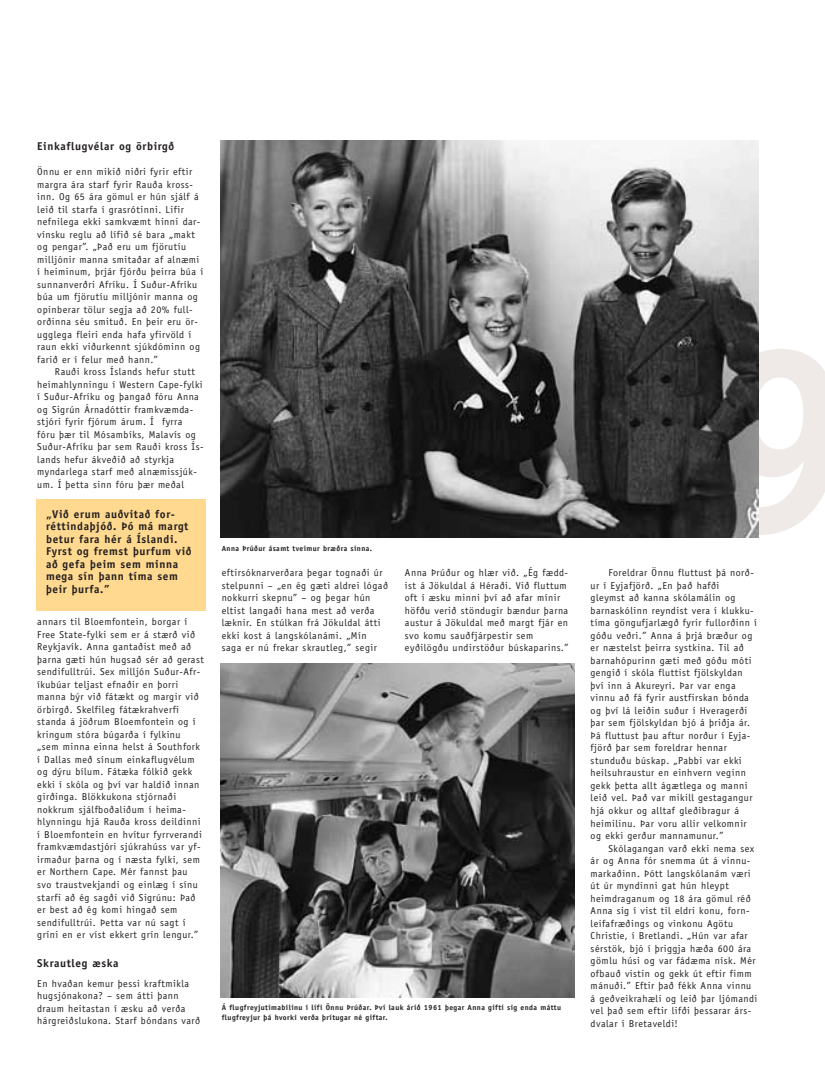
<style>
.page{position:relative;width:825px;height:1077px;background:#fff}
.page>*{position:absolute;margin:0;border:0;box-sizing:border-box;transform-origin:0 0}
.t1{font:700 265px "Officina Sans";color:#efeae7}
.t2{font:700 11.25px/12.5px "Officina Sans";letter-spacing:.055em;color:#231f20}
.t3{font:10px/12.5px "Officina Sans";letter-spacing:.05em;color:#231f20}
.t4{font:700 7.5px/10px "Officina Sans";letter-spacing:.055em;color:#231f20}
</style>
<div class="page">
<img style="left:220px;top:663px;width:354px;height:334px">
<img style="left:220px;top:140px;width:539px;height:397px">
<div style="left:36px;top:499px;width:169px;height:111px;background:#ffd98f"></div>
<p class="t2" style="left:37px;top:141px;width:138px">Einkaflugvélar og örbirgð</p>
<p class="t3" style="left:37px;top:166px;width:167px">Önnu er enn mikið niðri fyrir eftir margra ára starf fyrir Rauða kross&shy;inn. Og 65 ára gömul er hún sjálf á leið til starfa í grasrótinni. Lifir nefnilega ekki samkvæmt hinni dar&shy;vínsku reglu að lífið sé bara „makt og pengar”. „Það eru um fjörutíu milljónir manna smitaðar af alnæmi í heiminum, þrjár fjórðu þeirra búa í sunnanverðri Afríku. Í Suður-Afríku búa um fjörutíu milljónir manna og opinberar tölur segja að 20% full&shy;orðinna séu smituð. En þeir eru ör&shy;ugglega fleiri enda hafa yfirvöld í raun ekki viðurkennt sjúkdóminn og farið er í felur með hann.”</p>
<p class="t3" style="left:37px;top:366px;width:168px;text-indent:18px">Rauði kross Íslands hefur stutt heimahlynningu í Western Cape-fylki í Suður-Afríku og þangað fóru Anna og Sigrún Árnadóttir framkvæmda&shy;stjóri fyrir fjórum árum. Í fyrra<br>fóru þær til Mósambíks, Malavís og Suður-Afríku þar sem Rauði kross Ís&shy;lands hefur ákveðið að styrkja myndarlega starf með alnæmissjúk&shy;um. Í þetta sinn fóru þær meðal</p>
<p class="t2" style="left:46px;top:508px;width:147px">„Við erum auðvitað for&shy;réttindaþjóð. Þó má margt betur fara hér á Íslandi.<br>Fyrst og fremst þurfum við að gefa þeim sem minna mega sín þann tíma sem þeir þurfa.”</p>
<p class="t3" style="left:37px;top:616px;width:168px">annars til Bloemfontein, borgar í Free State-fylki sem er á stærð við Reykjavík. Anna gantaðist með að þarna gæti hún hugsað sér að gerast sendifulltrúi. Sex milljón Suður-Afr&shy;íkubúar teljast efnaðir en þorri manna býr við fátækt og margir við örbirgð. Skelfileg fátækrahverfi standa á jöðrum Bloemfontein og í kringum stóra búgarða í fylkinu „sem minna einna helst á Southfork í Dallas með sínum einkaflugvélum og dýru bílum. Fátæka fólkið gekk ekki í skóla og því var haldið innan girðinga. Blökkukona stjórnaði nokkrum sjálfboðaliðum í heima&shy;hlynningu hjá Rauða kross deildinni í Bloemfontein en hvítur fyrrverandi framkvæmdastjóri sjúkrahúss var yf&shy;irmaður þarna og í næsta fylki, sem er Northern Cape. Mér fannst þau svo traustvekjandi og einlæg í sínu starfi að ég sagði við Sigrúnu: Það er best að ég komi hingað sem sendifulltrúi. Þetta var nú sagt í gríni en er víst ekkert grín lengur.”</p>
<p class="t2" style="left:37px;top:957px;width:83px">Skrautleg æska</p>
<p class="t3" style="left:37px;top:977px;width:164px">En hvaðan kemur þessi kraftmikla hugsjónakona? – sem átti þann draum heitastan í æsku að verða hárgreiðslukona. Starf bóndans varð</p>
<p class="t4" style="left:222px;top:544px;width:152px">Anna Þrúður ásamt tveimur bræðra sinna.</p>
<p class="t3" style="left:222px;top:567px;width:168px">eftirsóknarverðara þegar tognaði úr stelpunni – „en ég gæti aldrei lógað nokkurri skepnu” – og þegar hún eltist langaði hana mest að verða læknir. En stúlkan frá Jökuldal átti ekki kost á langskólanámi. „Mín saga er nú frekar skrautleg,” segir</p>
<p class="t3" style="left:405px;top:567px;width:165px">Anna Þrúður og hlær við. „Ég fædd&shy;ist á Jökuldal á Héraði. Við fluttum oft í æsku minni því að afar mínir höfðu verið stöndugir bændur þarna austur á Jökuldal með margt fjár en svo komu sauðfjárpestir sem eyðilögðu undirstöður búskaparins.”</p>
<p class="t4" style="left:222px;top:1003px;width:341px">Á flugfreyjutímabilinu í lífi Önnu Þrúðar. Því lauk árið 1961 þegar Anna gifti sig enda máttu flugfreyjur þá hvorki verða þrítugar né giftar.</p>
<h1 class="t1" style="left:709px;top:338px;width:149px">9</h1>
<p class="t3" style="left:591px;top:567px;width:168px;text-indent:18px">Foreldrar Önnu fluttust þá norð&shy;ur í Eyjafjörð. „En það hafði<br>gleymst að kanna skólamálin og barnaskólinn reyndist vera í klukku&shy;tíma göngufjarlægð fyrir fullorðinn í góðu veðri.” Anna á þrjá bræður og er næstelst þeirra systkina. Til að barnahópurinn gæti með góðu móti gengið í skóla fluttist fjölskyldan því inn á Akureyri. Þar var enga vinnu að fá fyrir austfirskan bónda og því lá leiðin suður í Hveragerði þar sem fjölskyldan bjó á þriðja ár.<br>Þá fluttust þau aftur norður í Eyja&shy;fjörð þar sem foreldrar hennar stunduðu búskap. „Pabbi var ekki heilsuhraustur en einhvern veginn gekk þetta allt ágætlega og manni leið vel. Það var mikill gestagangur hjá okkur og alltaf gleðibragur á heimilinu. Þar voru allir velkomnir og ekki gerður mannamunur.”</p>
<p class="t3" style="left:591px;top:842px;width:168px;text-indent:18px">Skólagangan varð ekki nema sex ár og Anna fór snemma út á vinnu&shy;markaðinn. Þótt langskólanám væri út úr myndinni gat hún hleypt heimdraganum og 18 ára gömul réð<br>Anna sig í vist til eldri konu, forn&shy;leifafræðings og vinkonu Agötu<br>Christie, í Bretlandi. „Hún var afar sérstök, bjó í þriggja hæða 600 ára gömlu húsi og var fádæma nísk. Mér ofbauð vistin og gekk út eftir fimm mánuði.” Eftir það fékk Anna vinnu á geðveikrahæli og leið þar ljómandi vel það sem eftir lifði þessarar árs&shy;dvalar í Bretaveldi!</p>
</div>
